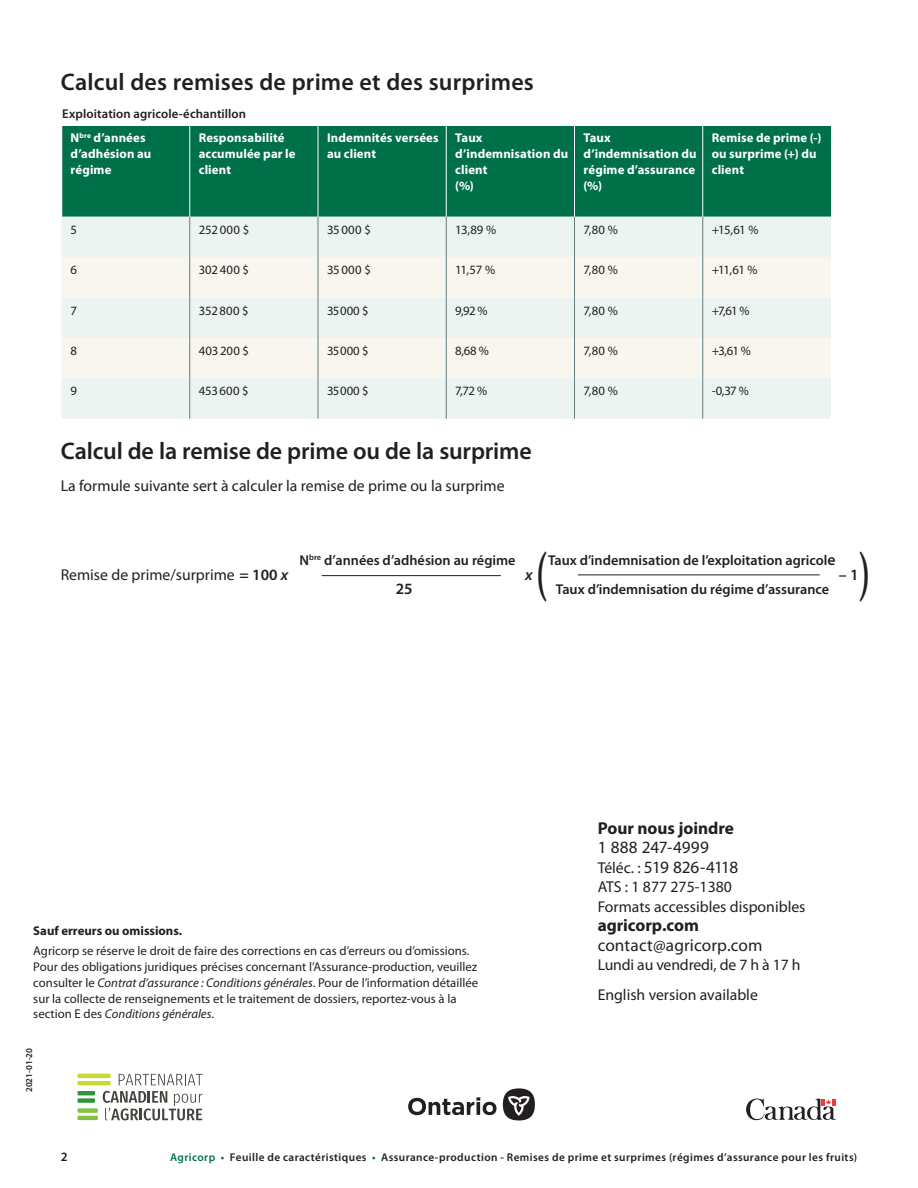
<style>
.page{position:relative;width:918px;height:1188px;background:#fff}
.page>*{position:absolute;margin:0;border:0;box-sizing:border-box;transform-origin:0 0}
.Body_Copy_with{font:700 57px "Minion Pro";color:#231f20;scale:.6 1}
.t1{font:600 24px "Myriad Pro";letter-spacing:.005em;color:#231f20}
.t2{font:17.25px "Myriad Pro";letter-spacing:.005em;color:#231f20}
.t3{font:700 17.25px "Myriad Pro";color:#231f20}
.t4{font:17.25px "Myriad Pro";letter-spacing:-.045em;color:#231f20}
.Body_Copy_with-2{font:15.75px "Myriad Pro";color:#231f20}
.Sidebar_body_copy{font:15.75px "Myriad Pro";color:#231f20}
.Body_Copy_with-3{font:600 15.75px "Myriad Pro";color:#231f20}
.Body_Copy_with-4{font:italic 600 15.75px "Myriad Pro";color:#231f20}
.Body_Copy_with-5{font:600 14.25px "Myriad Pro";color:#231f20}
.Body_Copy{font:12.75px/15.8px "Myriad Pro";color:#231f20}
.B1{font:700 12.75px/15.8px "Myriad Pro";letter-spacing:.01em;color:#fff}
.B1-2{font:12.75px "Myriad Pro";letter-spacing:-.005em;color:#231f20}
.B1-3{font:600 12.75px "Myriad Pro";letter-spacing:.01em;color:#231f20}
.Body_Copy-2{font:700 12.75px "Myriad Pro";color:#231f20}
.t5{font:600 11.25px "Myriad Pro";letter-spacing:.035em;color:#231f20}
.t6{font:600 9px "Myriad Pro";color:#231f20}
.s1{font-weight:600}
.s2{font-weight:600;font-style:italic}
.s3{font-size:15.75px}
.s4{font-style:italic}
.s5{color:#007049}
</style>
<div class="page">
<div style="left:62px;top:126px;width:769px;height:91px;background:#007049"></div>
<div style="left:62px;top:217px;width:769px;height:202px;background:#ebf4f1"></div>
<svg style="left:62px;top:257px;width:769px;height:121px;fill:#f8f6ef"></svg>
<hr style="left:446px;top:126px;width:1px;height:91px;background:#fff">
<hr style="left:189px;top:217px;width:1px;height:40px;background:#657b80">
<hr style="left:318px;top:217px;width:1px;height:40px;background:#657b80">
<hr style="left:446px;top:217px;width:1px;height:40px;background:#657b80">
<hr style="left:574px;top:217px;width:1px;height:40px;background:#657b80">
<hr style="left:702px;top:217px;width:1px;height:40px;background:#657b80">
<hr style="left:189px;top:257px;width:1px;height:41px;background:#657b80">
<hr style="left:318px;top:257px;width:1px;height:41px;background:#657b80">
<hr style="left:446px;top:257px;width:1px;height:41px;background:#657b80">
<hr style="left:574px;top:257px;width:1px;height:41px;background:#657b80">
<hr style="left:702px;top:257px;width:1px;height:41px;background:#657b80">
<hr style="left:189px;top:298px;width:1px;height:40px;background:#657b80">
<hr style="left:318px;top:298px;width:1px;height:40px;background:#657b80">
<hr style="left:446px;top:298px;width:1px;height:40px;background:#657b80">
<hr style="left:574px;top:298px;width:1px;height:40px;background:#657b80">
<hr style="left:702px;top:298px;width:1px;height:40px;background:#657b80">
<hr style="left:189px;top:338px;width:1px;height:40px;background:#657b80">
<hr style="left:318px;top:338px;width:1px;height:40px;background:#657b80">
<hr style="left:446px;top:338px;width:1px;height:40px;background:#657b80">
<hr style="left:574px;top:338px;width:1px;height:40px;background:#657b80">
<hr style="left:702px;top:338px;width:1px;height:40px;background:#657b80">
<hr style="left:189px;top:378px;width:1px;height:41px;background:#657b80">
<hr style="left:318px;top:378px;width:1px;height:41px;background:#657b80">
<hr style="left:446px;top:378px;width:1px;height:41px;background:#657b80">
<hr style="left:574px;top:378px;width:1px;height:41px;background:#657b80">
<hr style="left:702px;top:378px;width:1px;height:41px;background:#657b80">
<hr style="left:318px;top:126px;width:1px;height:91px;background:#fff">
<hr style="left:189px;top:126px;width:1px;height:91px;background:#fff">
<hr style="left:574px;top:126px;width:1px;height:91px;background:#fff">
<hr style="left:702px;top:126px;width:1px;height:91px;background:#fff">
<hr style="left:322px;top:575px;width:179px;height:1px;background:#231f20">
<hr style="left:578px;top:575px;width:242px;height:1px;background:#231f20">
<hr style="left:77px;top:1116px;width:21px;height:4px;background:#82c240">
<div style="left:77px;top:1108px;width:21px;height:5px;background:#82c240"></div>
<div style="left:77px;top:1098px;width:18px;height:5px;background:#2e943d"></div>
<hr style="left:77px;top:1091px;width:18px;height:4px;background:#2e943d">
<svg style="left:103px;top:1074px;width:100px;height:47px"></svg>
<hr style="left:77px;top:1081px;width:34px;height:4px;background:#c9d92e">
<hr style="left:77px;top:1074px;width:34px;height:4px;background:#c9d92e">
<svg style="left:746px;top:1098px;width:91px;height:23px"></svg>
<svg style="left:408px;top:1088px;width:127px;height:33px"></svg>
<h2 class="t1" style="left:61px;top:67px;width:475px">Calcul des remises de prime et des surprimes</h2>
<p class="B1-3" style="left:62px;top:105px;width:185px">Exploitation agricole-échantillon</p>
<p class="B1" style="left:70px;top:130px;width:82px">N<sup>bre</sup> d’années d’adhésion au régime</p>
<p class="B1" style="left:199px;top:130px;width:98px">Responsabilité accumulée par le client</p>
<p class="B1" style="left:327px;top:130px;width:113px">Indemnités versées au client</p>
<p class="B1" style="left:455px;top:130px;width:115px">Taux d’indemnisation du client<br>(%)</p>
<p class="B1" style="left:584px;top:130px;width:115px">Taux d’indemnisation du régime d’assurance (%)</p>
<p class="B1" style="left:712px;top:130px;width:111px">Remise de prime (-) ou surprime (+) du client</p>
<p class="B1-2" style="left:70px;top:222px;width:8px">5</p>
<p class="B1-2" style="left:199px;top:222px;width:52px">252000 $</p>
<p class="B1-2" style="left:327px;top:222px;width:45px">35000 $</p>
<p class="B1-2" style="left:455px;top:222px;width:43px">13,89 %</p>
<p class="B1-2" style="left:584px;top:222px;width:36px">7,80 %</p>
<p class="B1-2" style="left:712px;top:222px;width:48px">+15,61 %</p>
<p class="B1-2" style="left:70px;top:262px;width:8px">6</p>
<p class="B1-2" style="left:199px;top:262px;width:52px">302400 $</p>
<p class="B1-2" style="left:327px;top:262px;width:45px">35000 $</p>
<p class="B1-2" style="left:455px;top:262px;width:41px">11,57 %</p>
<p class="B1-2" style="left:584px;top:262px;width:36px">7,80 %</p>
<p class="B1-2" style="left:712px;top:262px;width:47px">+11,61 %</p>
<p class="B1-2" style="left:70px;top:302px;width:8px">7</p>
<p class="B1-2" style="left:199px;top:302px;width:52px">352800 $</p>
<p class="B1-2" style="left:327px;top:302px;width:43px">35000 $</p>
<p class="B1-2" style="left:455px;top:302px;width:34px">9,92 %</p>
<p class="B1-2" style="left:584px;top:302px;width:36px">7,80 %</p>
<p class="B1-2" style="left:712px;top:302px;width:39px">+7,61 %</p>
<p class="B1-2" style="left:70px;top:343px;width:8px">8</p>
<p class="B1-2" style="left:199px;top:343px;width:52px">403200 $</p>
<p class="B1-2" style="left:327px;top:343px;width:43px">35000 $</p>
<p class="B1-2" style="left:455px;top:343px;width:35px">8,68 %</p>
<p class="B1-2" style="left:584px;top:343px;width:36px">7,80 %</p>
<p class="B1-2" style="left:712px;top:343px;width:41px">+3,61 %</p>
<p class="B1-2" style="left:70px;top:383px;width:8px">9</p>
<p class="B1-2" style="left:199px;top:383px;width:52px">453600 $</p>
<p class="B1-2" style="left:327px;top:383px;width:43px">35000 $</p>
<p class="B1-2" style="left:455px;top:383px;width:33px">7,72 %</p>
<p class="B1-2" style="left:584px;top:383px;width:36px">7,80 %</p>
<p class="B1-2" style="left:712px;top:383px;width:39px">-0,37 %</p>
<h2 class="t1" style="left:61px;top:436px;width:473px">Calcul de la remise de prime ou de la surprime</h2>
<p class="Body_Copy_with-2" style="left:61px;top:476px;width:445px">La formule suivante sert à calculer la remise de prime ou la surprime</p>
<p class="Body_Copy_with-2" style="left:61px;top:565px;width:229px">Remise de prime/surprime <span class="s1">= 100</span> <span class="s2">x</span></p>
<p class="Body_Copy_with" style="left:536px;top:533px;width:22px">(</p>
<p class="Body_Copy_with-5" style="left:548px;top:551px;width:289px">Taux d’indemnisation de l’exploitation agricol<span class="s3">e</span></p>
<p class="Body_Copy_with" style="left:859px;top:533px;width:22px">)</p>
<p class="Body_Copy_with-5" style="left:299px;top:551px;width:218px">N<sup>bre</sup> d’années d’adhésion au régime</p>
<p class="Body_Copy_with-3" style="left:839px;top:565px;width:21px">– 1</p>
<p class="Body_Copy_with-4" style="left:525px;top:565px;width:9px">x</p>
<p class="Body_Copy_with-3" style="left:396px;top:579px;width:18px">25</p>
<p class="Body_Copy_with-5" style="left:556px;top:580px;width:275px">Taux d’indemnisation du régime d’assurance</p>
<p class="Body_Copy-2" style="left:33px;top:923px;width:150px">Sauf erreurs ou omissions.</p>
<p class="Body_Copy" style="left:33px;top:943px;width:446px">Agricorp se réserve le droit de faire des corrections en cas d’erreurs ou d’omissions.<br>Pour des obligations juridiques précises concernant l’Assurance-production, veuillez consulter le <span class="s4">Contrat d’assurance : Conditions générales</span>. Pour de l’information détaillée sur la collecte de renseignements et le traitement de dossiers, reportez-vous à la section E des <span class="s4">Conditions générales</span>.</p>
<p class="t6" style="left:24px;top:1092px;width:46px;rotate:-90deg">2021-01-20</p>
<p class="t3" style="left:598px;top:817px;width:138px">Pour nous joindre</p>
<p class="t2" style="left:598px;top:837px;width:113px">1 888 247-4999</p>
<p class="t4" style="left:598px;top:856px;width:142px"><span class="s3">Téléc. :</span> 519 826-4118</p>
<p class="Body_Copy_with-2" style="left:598px;top:877px;width:136px">ATS : 1 877 275-1380</p>
<p class="Body_Copy_with-2" style="left:598px;top:897px;width:209px">Formats accessibles disponibles</p>
<p class="t3" style="left:598px;top:914px;width:103px">agricorp.com</p>
<p class="t2" style="left:598px;top:934px;width:166px">contact@agricorp.com</p>
<p class="Body_Copy_with-2" style="left:598px;top:955px;width:205px">Lundi au vendredi, de 7 h à 17 h</p>
<p class="Sidebar_body_copy" style="left:598px;top:985px;width:162px">English version available</p>
<p class="B1-3" style="left:61px;top:1149px;width:8px">2</p>
<p class="t5" style="left:170px;top:1150px;width:689px"><span class="s5">Agricorp •</span> Feuille de caractéristiques <span class="s5">•</span> Assurance-production - Remises de prime et surprimes (régimes d’assurance pour les fruits)</p>
</div>
